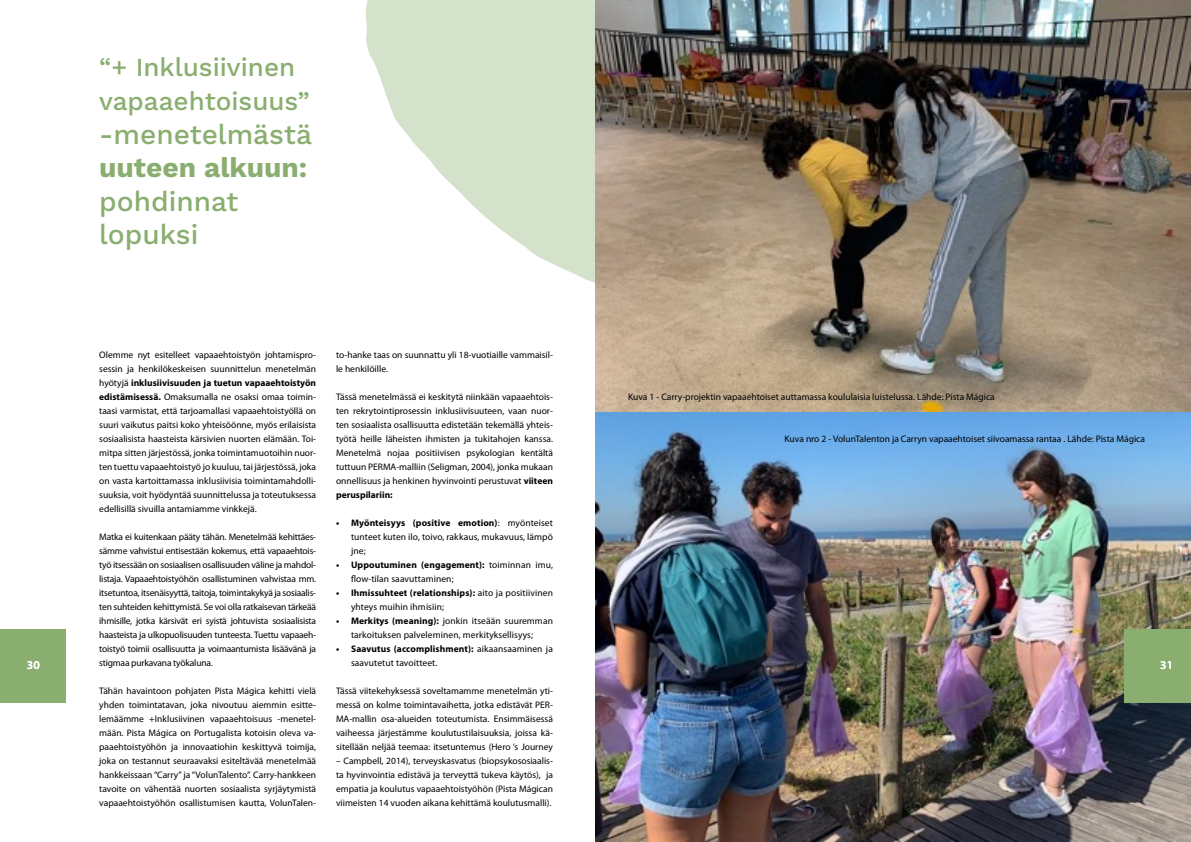
<style>
.page{position:relative;width:1191px;height:842px;background:#fff}
.page>*{position:absolute;margin:0;border:0;box-sizing:border-box;transform-origin:0 0}
.t1{font:500 28px/33.6px "Work Sans";color:#8aae70}
.t2{font:700 28px "Work Sans";color:#8aae70}
.t3{font:500 26px/33.6px "Work Sans";color:#8aae70}
.t4{font:600 12px "Myriad Pro";color:#fff}
.t5{font:9.5px/14px "Myriad Pro";color:#000;text-align:justify}
.s1{font-weight:700}
</style>
<div class="page">
<svg style="left:366px;top:0;width:229px;height:283px;fill:#d4e1cb"></svg>
<img style="left:595px;top:0;width:596px;height:842px">
<div style="left:0;top:629px;width:65px;height:74px;background:#8aae70"></div>
<div style="left:1124px;top:629px;width:67px;height:74px;background:#8aae70"></div>
<h2 class="t3" style="left:99px;top:52px;width:212px">“+ Inklusiivinen vapaaehtoisuus”</h2>
<h1 class="t1" style="left:99px;top:119px;width:214px">-menetelmästä</h1>
<h1 class="t2" style="left:99px;top:151px;width:210px">uuteen alkuun:</h1>
<h1 class="t1" style="left:99px;top:186px;width:141px">pohdinnat lopuksi</h1>
<p class="t5" style="left:99px;top:348px;width:218px">Olemme nyt esitelleet vapaaehtoistyön johtamispro&shy;sessin ja henkilökeskeisen suunnittelun menetelmän hyötyjä <span class="s1">inklusiivisuuden ja tuetun vapaaehtoistyön edistämisessä.</span> Omaksumalla ne osaksi omaa toimin&shy;taasi varmistat, että tarjoamallasi vapaaehtoistyöllä on suuri vaikutus paitsi koko yhteisöönne, myös erilaisista sosiaalisista haasteista kärsivien nuorten elämään. Toi&shy;mitpa sitten järjestössä, jonka toimintamuotoihin nuor&shy;ten tuettu vapaaehtoistyö jo kuuluu, tai järjestössä, joka on vasta kartoittamassa inklusiivisia toimintamahdolli&shy;suuksia, voit hyödyntää suunnittelussa ja toteutuksessa edellisillä sivuilla antamiamme vinkkejä.</p>
<p class="t5" style="left:99px;top:530px;width:218px">Matka ei kuitenkaan pääty tähän. Menetelmää kehittäes&shy;sämme vahvistui entisestään kokemus, että vapaaehtois&shy;työ itsessään on sosiaalisen osallisuuden väline ja mahdol&shy;listaja. Vapaaehtoistyöhön osallistuminen vahvistaa mm. itsetuntoa, itsenäisyyttä, taitoja, toimintakykyä ja sosiaalis&shy;ten suhteiden kehittymistä. Se voi olla ratkaisevan tärkeää ihmisille, jotka kärsivät eri syistä johtuvista sosiaalisista haasteista ja ulkopuolisuuden tunteesta. Tuettu vapaaeh&shy;toistyö toimii osallisuutta ja voimaantumista lisäävänä ja stigmaa purkavana työkaluna.</p>
<p class="t5" style="left:99px;top:684px;width:218px">Tähän havaintoon pohjaten Pista Mágica kehitti vielä yhden toimintatavan, joka nivoutuu aiemmin esitte&shy;lemäämme +Inklusiivinen vapaaehtoisuus -menetel&shy;mään. Pista Mágica on Portugalista kotoisin oleva va&shy;paaehtoistyöhön ja innovaatiohin keskittyvä toimija, joka on testannut seuraavaksi esiteltävää menetelmää hankkeissaan “Carry” ja “VolunTalento”. Carry-hankkeen tavoite on vähentää nuorten sosiaalista syrjäytymistä vapaaehtoistyöhön osallistumisen kautta, VolunTalen-</p>
<p class="t5" style="left:336px;top:348px;width:218px">to-hanke taas on suunnattu yli 18-vuotiaille vammaisil&shy;le henkilöille.</p>
<p class="t5" style="left:336px;top:390px;width:218px">Tässä menetelmässä ei keskitytä niinkään vapaaehtois&shy;ten rekrytointiprosessin inklusiivisuuteen, vaan nuor&shy;ten sosiaalista osallisuutta edistetään tekemällä yhteis&shy;työtä heille läheisten ihmisten ja tukitahojen kanssa.<br>Menetelmä nojaa positiivisen psykologian kentältä tuttuun PERMA-malliin (Seligman, 2004), jonka mukaan onnellisuus ja henkinen hyvinvointi perustuvat <span class="s1">viiteen peruspilariin:</span></p>
<p class="t5" style="left:351px;top:516px;width:203px;text-indent:-15px"><span class="s1">• Myönteisyys (positive emotion)</span>: myönteiset tunteet kuten ilo, toivo, rakkaus, mukavuus, lämpö jne;</p>
<p class="t5" style="left:351px;top:558px;width:203px;text-indent:-15px"><span class="s1">• Uppoutuminen (engagement):</span> toiminnan imu, flow-tilan saavuttaminen;</p>
<p class="t5" style="left:351px;top:586px;width:203px;text-indent:-15px"><span class="s1">• Ihmissuhteet (relationships):</span> aito ja positiivinen yhteys muihin ihmisiin;</p>
<p class="t5" style="left:336px;top:614px;width:218px;text-align:center"><span class="s1">• Merkitys (meaning):</span> jonkin itseään suuremman tarkoituksen palveleminen, merkityksellisyys;</p>
<p class="t5" style="left:351px;top:642px;width:203px;text-indent:-15px"><span class="s1">• Saavutus (accomplishment):</span> aikaansaaminen ja saavutetut tavoitteet.</p>
<p class="t5" style="left:336px;top:684px;width:218px">Tässä viitekehyksessä soveltamamme menetelmän yti&shy;messä on kolme toimintavaihetta, jotka edistävät PER-MA-mallin osa-alueiden toteutumista. Ensimmäisessä vaiheessa järjestämme koulutustilaisuuksia, joissa kä&shy;sitellään neljää teemaa: itsetuntemus (Hero ‘s Journey</p>
<p class="t5" style="left:336px;top:754px;width:218px">– Campbell, 2014), terveyskasvatus (biopsykososiaalis&shy;ta hyvinvointia edistävä ja terveyttä tukeva käytös), ja empatia ja koulutus vapaaehtoistyöhön (Pista Mágican viimeisten 14 vuoden aikana kehittämä koulutusmalli).</p>
<p class="t5" style="left:628px;top:390px;width:368px">Kuva 1 - Carry-projektin vapaaehtoiset auttamassa koululaisia luistelussa. Lähde: Pista Mágica</p>
<p class="t5" style="left:784px;top:432px;width:362px">Kuva nro 2 - VolunTalenton ja Carryn vapaaehtoiset siivoamassa rantaa . Lähde: Pista Mágica</p>
<p class="t4" style="left:27px;top:658px;width:14px">30</p>
<p class="t4" style="left:1160px;top:658px;width:14px">31</p>
</div>
